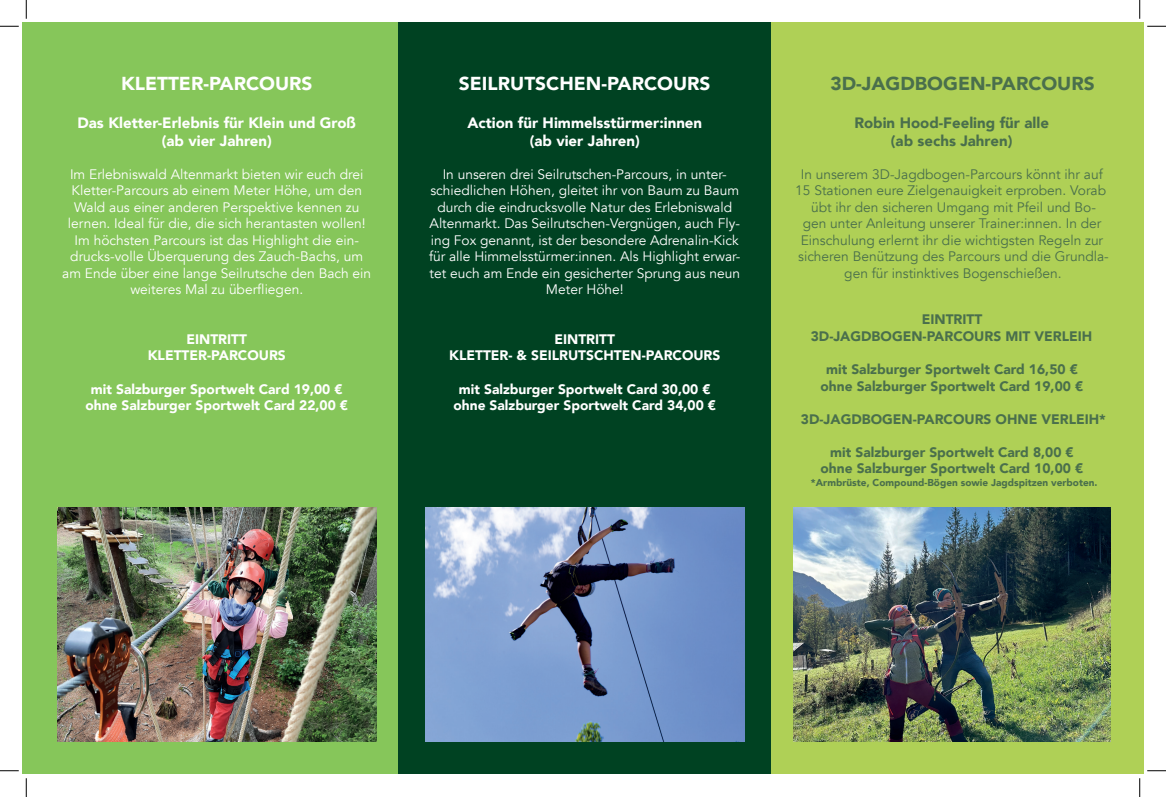
<style>
.page{position:relative;width:1166px;height:797px;background:#fff}
.page>*{position:absolute;margin:0;border:0;box-sizing:border-box;transform-origin:0 0}
.t1{font:900 18.75px "Avenir";color:#fff}
.t2{font:900 18.75px "Avenir";color:#4a6f4c}
.t3{font:900 15px/18px "Avenir";color:#fff;text-align:center}
.t4{font:900 15px/18px "Avenir";color:#4a6f4c;text-align:center}
.t5{font:13.75px/16.5px "Avenir";color:#fff;text-align:center}
.t6{font:13.75px/16.5px "Avenir";color:#4a6f4c;text-align:center}
.t7{font:900 13.75px/16.5px "Avenir";color:#4a6f4c;text-align:center}
.t8{font:900 13.75px/16.5px "Avenir";color:#fff;text-align:center}
.t9{font:900 10px "Avenir";color:#4a6f4c}
</style>
<div class="page">
<div style="left:23px;top:23px;width:379px;height:751px;background:#86c65a"></div>
<div style="left:398px;top:23px;width:372px;height:751px;background:#004222"></div>
<div style="left:770px;top:23px;width:372px;height:751px;background:#afd056"></div>
<img style="left:57px;top:507px;width:319px;height:234px">
<img style="left:425px;top:507px;width:319px;height:234px">
<img style="left:793px;top:507px;width:316px;height:234px">
<svg style="left:0;top:25px;width:19px;height:2px"></svg>
<svg style="left:1147px;top:25px;width:18px;height:2px"></svg>
<svg style="left:0;top:770px;width:19px;height:1px"></svg>
<svg style="left:1147px;top:770px;width:18px;height:1px"></svg>
<svg style="left:25px;top:0;width:2px;height:19px"></svg>
<svg style="left:25px;top:778px;width:2px;height:19px"></svg>
<svg style="left:1139px;top:0;width:1px;height:19px"></svg>
<svg style="left:1139px;top:778px;width:1px;height:19px"></svg>
<h1 class="t1" style="left:121px;top:68px;width:193px">KLETTER-PARCOURS</h1>
<h1 class="t1" style="left:459px;top:68px;width:253px">SEILRUTSCHEN-PARCOURS</h1>
<p class="t3" style="left:467px;top:113px;width:236px">Action für Himmelsstürmer:innen (ab vier Jahren)</p>
<p class="t5" style="left:429px;top:166px;width:313px">In unseren drei Seilrutschen-Parcours, in unter&shy;schiedlichen Höhen, gleitet ihr von Baum zu Baum durch die eindrucksvolle Natur des Erlebniswald Altenmarkt. Das Seilrutschen-Vergnügen, auch Fly&shy;ing Fox genannt, ist der besondere Adrenalin-Kick für alle Himmelsstürmer:innen. Als Highlight erwar&shy;tet euch am Ende ein gesicherter Sprung aus neun Meter Höhe!</p>
<p class="t8" style="left:449px;top:330px;width:273px">EINTRITT<br>KLETTER- &amp; SEILRUTSCHTEN-PARCOURS</p>
<p class="t8" style="left:453px;top:380px;width:264px">mit Salzburger Sportwelt Card 30,00 € ohne Salzburger Sportwelt Card 34,00 €</p>
<p class="t3" style="left:77px;top:113px;width:280px">Das Kletter-Erlebnis für Klein und Groß (ab vier Jahren)</p>
<p class="t5" style="left:62px;top:166px;width:310px">Im Erlebniswald Altenmarkt bieten wir euch drei Kletter-Parcours ab einem Meter Höhe, um den Wald aus einer anderen Perspektive kennen zu lernen. Ideal für die, die sich herantasten wollen!<br>Im höchsten Parcours ist das Highlight die ein&shy;drucks-volle Überquerung des Zauch-Bachs, um am Ende über eine lange Seilrutsche den Bach ein weiteres Mal zu überfliegen.</p>
<p class="t8" style="left:148px;top:330px;width:139px">EINTRITT<br>KLETTER-PARCOURS</p>
<p class="t8" style="left:85px;top:380px;width:264px">mit Salzburger Sportwelt Card 19,00 € ohne Salzburger Sportwelt Card 22,00 €</p>
<h1 class="t2" style="left:830px;top:68px;width:266px">3D-JAGDBOGEN-PARCOURS</h1>
<p class="t4" style="left:854px;top:113px;width:196px">Robin Hood-Feeling für alle (ab sechs Jahren)</p>
<p class="t6" style="left:795px;top:166px;width:315px">In unserem 3D-Jagdbogen-Parcours könnt ihr auf 15 Stationen eure Zielgenauigkeit erproben. Vorab übt ihr den sicheren Umgang mit Pfeil und Bo-<br>gen unter Anleitung unserer Trainer:innen. In der Einschulung erlernt ihr die wichtigsten Regeln zur sicheren Benützung des Parcours und die Grundla&shy;gen für instinktives Bogenschießen.</p>
<p class="t7" style="left:810px;top:311px;width:283px">EINTRITT<br>3D-JAGDBOGEN-PARCOURS MIT VERLEIH</p>
<p class="t7" style="left:820px;top:360px;width:264px">mit Salzburger Sportwelt Card 16,50 € ohne Salzburger Sportwelt Card 19,00 €</p>
<p class="t7" style="left:800px;top:410px;width:306px">3D-JAGDBOGEN-PARCOURS OHNE VERLEIH*</p>
<p class="t7" style="left:820px;top:443px;width:264px">mit Salzburger Sportwelt Card 8,00 € ohne Salzburger Sportwelt Card 10,00 €</p>
<p class="t9" style="left:810px;top:474px;width:288px">*Armbrüste, Compound-Bögen sowie Jagdspitzen verboten.</p>
</div>
